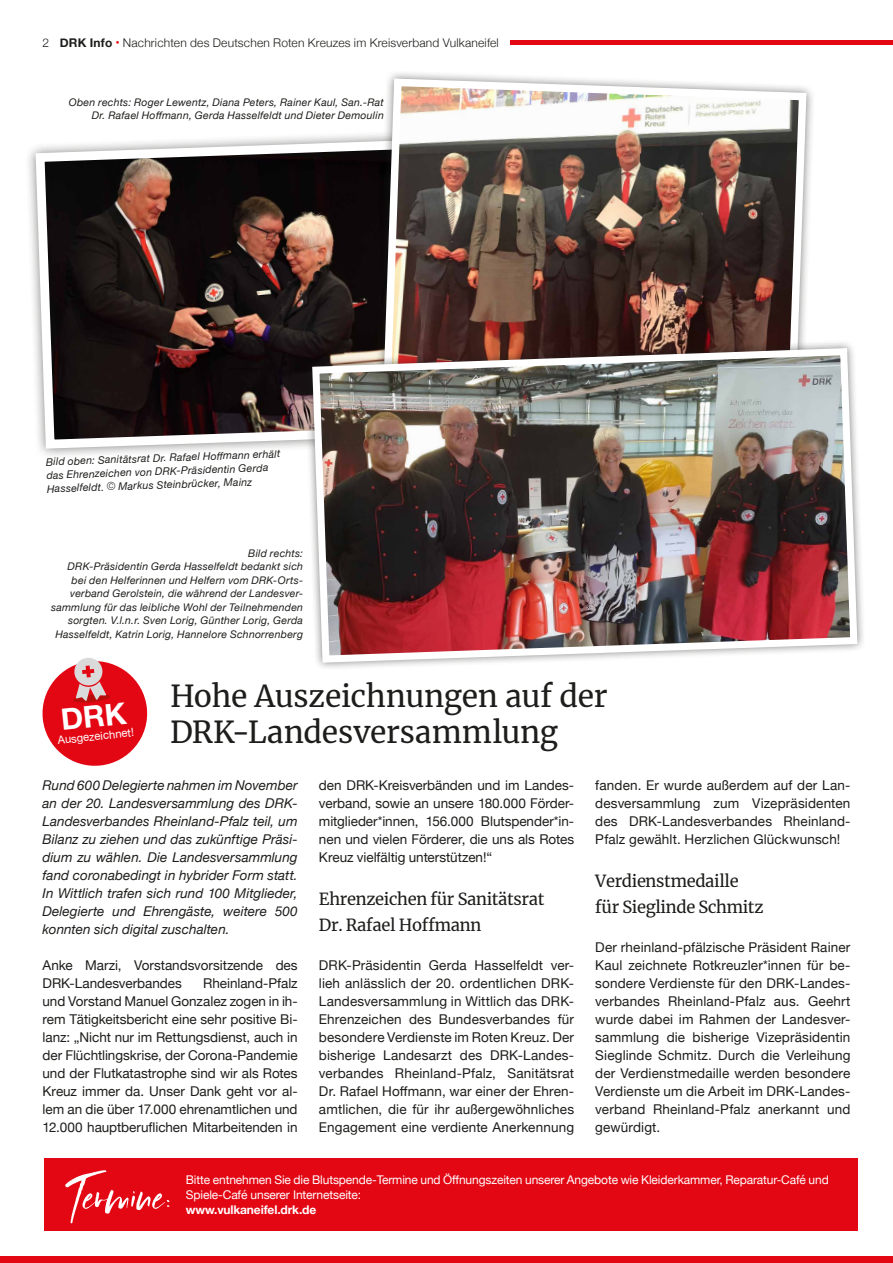
<style>
.page{position:relative;width:893px;height:1263px;background:#fff}
.page>*{position:absolute;margin:0;border:0;box-sizing:border-box;transform-origin:0 0}
.t1{font:60px "luster brush";letter-spacing:-.015em;color:#fff}
.t2{font:30px/36px "Merriweather";letter-spacing:-.005em;color:#1d1d1b}
.t3{font:16.5px/25.5px "Merriweather";letter-spacing:-.02em;color:#1d1d1b}
.t4{font:13.5px/18px "Helvetica Neue";letter-spacing:.005em;color:#1d1d1b;text-align:justify}
.t5{font:italic 13.5px/18px "Helvetica Neue";letter-spacing:.005em;color:#1d1d1b;text-align:justify}
.t6{font:12px/15px "Helvetica Neue";letter-spacing:-.01em;color:#fff}
.t7{font:300 12px "Helvetica Neue";letter-spacing:.015em;color:#1d1d1b}
.t8{font:700 12px "Helvetica Neue";letter-spacing:-.01em;color:#fff}
.t9{font:11.25px "Helvetica Neue";color:#fff}
.t10{font:italic 10.5px/13.5px "Helvetica Neue";letter-spacing:.025em;color:#1d1d1b;text-align:right}
.s1{font-weight:700}
.s2{font-size:7.5px;color:#e30613}
.s3{font-family:"Futura Com";font-weight:300;font-style:normal}
</style>
<div class="page">
<hr style="left:510px;top:41px;width:383px;height:4px;background:#e30613">
<svg style="left:31px;top:135px;width:344px;height:318px;background:#4c403e"></svg>
<div style="left:375px;top:70px;width:441px;height:328px;background:#1d1d1b;opacity:.55"></div>
<img style="left:380px;top:75px;width:430px;height:265px">
<div style="left:304px;top:340px;width:561px;height:331px;background:#1d1d1b;opacity:.55"></div>
<img style="left:309px;top:344px;width:552px;height:322px">
<hr style="left:892px;top:848px;width:1px;height:58px;background:#f9ab46">
<div style="left:0;top:1256px;width:893px;height:7px;background:#e30613"></div>
<div style="left:44px;top:1159px;width:813px;height:72px;background:#e30613"></div>
<svg style="left:42px;top:658px;width:106px;height:108px"></svg>
<p class="t7" style="left:43px;top:33px;width:458px">2 <span class="s1">DRK Info</span> <span class="s2">•</span> Nachrichten des Deutschen Roten Kreuzes im Kreisverband Vulkaneifel</p>
<p class="t10" style="left:69px;top:96px;width:317px">Oben rechts: Roger Lewentz, Diana Peters, Rainer Kaul, San.-Rat<br>Dr. Rafael Hoffmann, Gerda Hasselfeldt und Dieter Demoulin</p>
<p class="t10" style="left:46px;top:456px;width:236px;text-align:left;rotate:-2deg">Bild oben: Sanitätsrat Dr. Rafael Hoff mann erhält das Ehrenzeichen von DRK-Präsidentin Gerda<br>Hasselfeldt. <span class="s3">©</span> Markus Steinbrücker, Mainz</p>
<p class="t10" style="left:51px;top:547px;width:254px">Bild rechts:<br>DRK-Präsidentin Gerda Hasselfeldt bedankt sich bei den Helferinnen und Helfern vom DRK-Orts&shy;verband Gerolstein, die während der Landesver&shy;sammlung für das leibliche Wohl der Teilnehmenden sorgten. V.l.n.r. Sven Lorig, Günther Lorig, Gerda Hasselfeldt, Katrin Lorig, Hannelore Schnorrenberg</p>
<h2 class="t2" style="left:170px;top:678px;width:439px">Hohe Auszeichnungen auf der<br>DRK-Landesversammlung</h2>
<p class="t4" style="left:319px;top:776px;width:257px">den DRK-Kreisverbänden und im Landes&shy;verband, sowie an unsere 180.000 Förder&shy;mitglieder*innen, 156.000 Blutspender*in&shy;nen und vielen Förderer, die uns als Rotes Kreuz vielfältig unterstützen!“</p>
<p class="t3" style="left:319px;top:886px;width:227px">Ehrenzeichen für Sanitätsrat<br>Dr. Rafael Hoffmann</p>
<p class="t4" style="left:319px;top:956px;width:257px">DRK-Präsidentin Gerda Hasselfeldt ver&shy;lieh anlässlich der 20. ordentlichen DRK-Landesversammlung in Wittlich das DRK-Ehrenzeichen des Bundesverbandes für besondere Verdienste im Roten Kreuz. Der bisherige Landesarzt des DRK-Landes&shy;verbandes Rheinland-Pfalz, Sanitätsrat Dr. Rafael Hoffmann, war einer der Ehren&shy;amtlichen, die für ihr außergewöhnliches Engagement eine verdiente Anerkennung</p>
<p class="t9" style="left:57px;top:732px;width:78px;rotate:-6deg">Ausgezeichnet!</p>
<p class="t4" style="left:595px;top:776px;width:257px">fanden. Er wurde außerdem auf der Lan&shy;desversammlung zum Vizepräsidenten des DRK-Landesverbandes Rheinland-Pfalz gewählt. Herzlichen Glückwunsch!</p>
<p class="t3" style="left:595px;top:868px;width:170px">Verdienstmedaille für Sieglinde Schmitz</p>
<p class="t4" style="left:595px;top:938px;width:257px">Der rheinland-pfälzische Präsident Rainer Kaul zeichnete Rotkreuzler*innen für be&shy;sondere Verdienste für den DRK-Landes&shy;verbandes Rheinland-Pfalz aus. Geehrt wurde dabei im Rahmen der Landesver&shy;sammlung die bisherige Vizepräsidentin Sieglinde Schmitz. Durch die Verleihung der Verdienstmedaille werden besondere Verdienste um die Arbeit im DRK-Landes&shy;verband Rheinland-Pfalz anerkannt und gewürdigt.</p>
<p class="t5" style="left:43px;top:776px;width:257px">Rund 600 Delegierte nahmen im November an der 20. Landesversammlung des DRK-Landesverbandes Rheinland-Pfalz teil, um Bilanz zu ziehen und das zukünftige Präsi&shy;dium zu wählen. Die Landesversammlung fand coronabedingt in hybrider Form statt.<br>In Wittlich trafen sich rund 100 Mitglieder, Delegierte und Ehrengäste, weitere 500 konnten sich digital zuschalten.</p>
<p class="t4" style="left:43px;top:956px;width:257px">Anke Marzi, Vorstandsvorsitzende des<br>DRK-Landesverbandes</p>
<p class="t4" style="left:43px;top:974px;width:257px;text-indent:161px">Rheinland-Pfalz und Vorstand Manuel Gonzalez zogen in ih&shy;rem Tätigkeitsbericht eine sehr positive Bi&shy;lanz: „Nicht nur im Rettungsdienst, auch in der Flüchtlingskrise, der Corona-Pandemie und der Flutkatastrophe sind wir als Rotes Kreuz immer da. Unser Dank geht vor al&shy;lem an die über 17.000 ehrenamtlichen und 12.000 hauptberuflichen Mitarbeitenden in</p>
<h1 class="t1" style="left:70px;top:1160px;width:102px">Termine:</h1>
<p class="t6" style="left:186px;top:1173px;width:644px">Bitte entnehmen Sie die Blutspende-Termine und Öffnungszeiten unserer Angebote wie Kleiderkammer, Reparatur-Café und<br>Spiele-Café unserer Internetseite:</p>
<p class="t8" style="left:186px;top:1201px;width:132px">www.vulkaneifel.drk.de</p>
</div>
